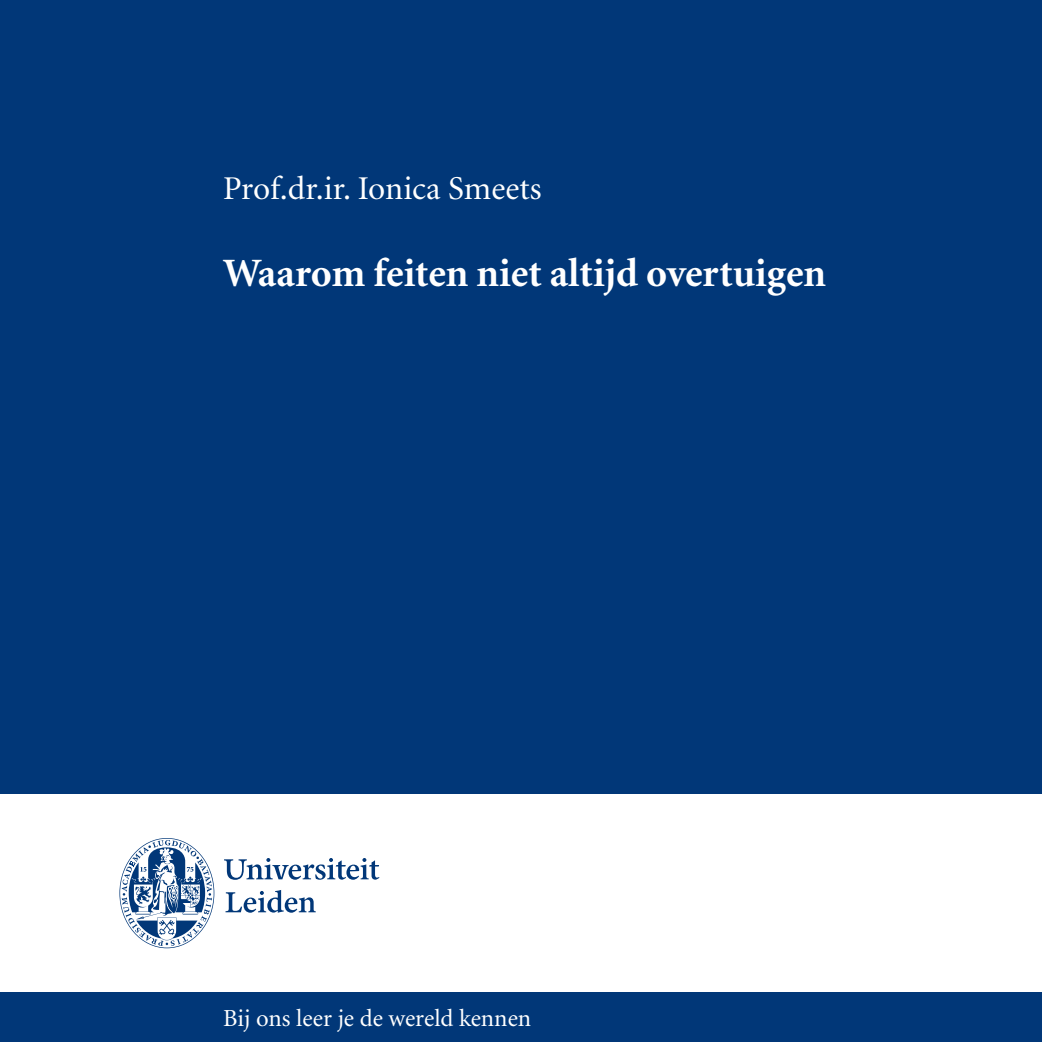
<style>
.page{position:relative;width:1042px;height:1042px;background:#fff}
.page>*{position:absolute;margin:0;border:0;box-sizing:border-box;transform-origin:0 0}
.t1{font:700 40.25px "Minion";color:#fff}
.t2{font:33.25px "Minion";color:#fff}
.t3{font:24.5px "Minion";letter-spacing:-.005em;color:#fff}
</style>
<div class="page">
<div style="left:0;top:992px;width:1042px;height:50px;background:#013778"></div>
<div style="left:0;top:0;width:1042px;height:794px;background:#013778"></div>
<svg style="left:224px;top:858px;width:155px;height:55px"></svg>
<svg style="left:119px;top:838px;width:95px;height:110px"></svg>
<p class="t2" style="left:223px;top:172px;width:320px">Prof.dr.ir. Ionica Smeets</p>
<p class="t1" style="left:223px;top:253px;width:604px">Waarom feiten niet altijd overtuigen</p>
<p class="t3" style="left:223px;top:1006px;width:309px">Bij ons leer je de wereld kennen</p>
</div>
